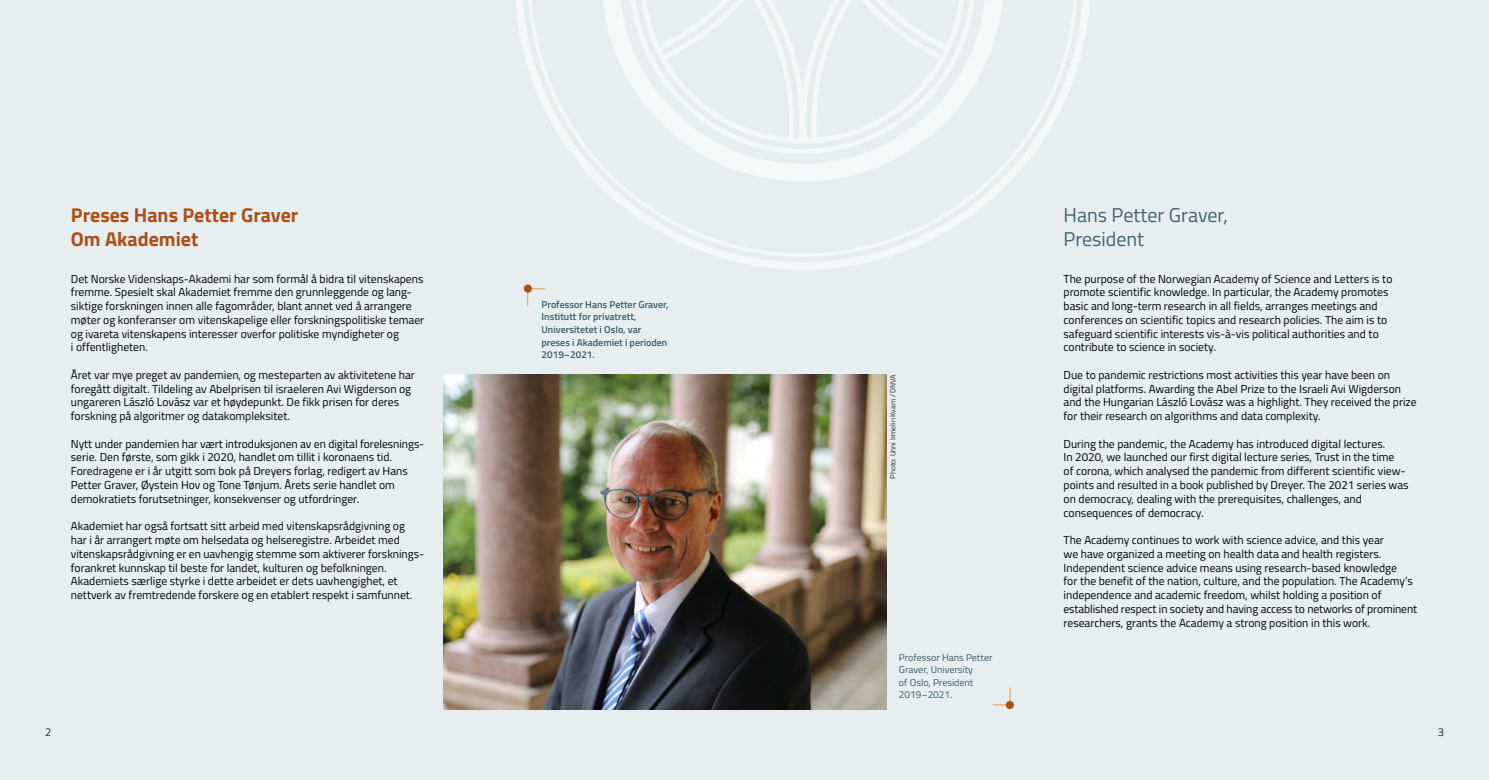
<style>
.page{position:relative;width:1489px;height:780px;background:#fff}
.page>*{position:absolute;margin:0;border:0;box-sizing:border-box;transform-origin:0 0}
.t1{font:700 20px/24px "Titillium";color:#ac5017}
.t2{font:20px/24px "Titillium";color:#416471}
.t3{font:11.62px/13.8px "Titillium";color:#000}
.t4{font:300 11.25px "Titillium";color:#000}
.t5{font:600 10px/12.5px "Titillium";color:#375e6b}
.t6{font:10px/12.5px "Titillium";color:#375e6b}
.t7{font:7.5px "Titillium";color:#282827}
</style>
<div class="page">
<div style="left:0;top:0;width:1488px;height:780px;background:#e7eef0"></div>
<img style="left:443px;top:374px;width:443px;height:335px">
<svg style="left:527px;top:288px;width:18px;height:19px"></svg>
<div style="left:524px;top:284px;width:8px;height:8px;background:#ac5017;border-radius:50%"></div>
<svg style="left:992px;top:687px;width:18px;height:18px"></svg>
<div style="left:1005px;top:701px;width:8px;height:8px;background:#ac5017;border-radius:50%"></div>
<svg style="left:516px;top:0;width:574px;height:270px"></svg>
<svg style="left:527px;top:0;width:550px;height:257px"></svg>
<svg style="left:602px;top:0;width:401px;height:181px"></svg>
<svg style="left:629px;top:0;width:346px;height:154px"></svg>
<svg style="left:640px;top:0;width:325px;height:143px"></svg>
<svg style="left:655px;top:0;width:295px;height:142px"></svg>
<h1 class="t1" style="left:71px;top:201px;width:229px">Preses Hans Petter Graver<br>Om Akademiet</h1>
<p class="t3" style="left:71px;top:271px;width:355px">Det Norske Videnskaps-Akademi har som formål å bidra til vitenskapens fremme. Spesielt skal Akademiet fremme den grunnleggende og lang&shy;siktige forskningen innen alle fagområder, blant annet ved å arrangere møter og konferanser om vitenskapelige eller forskningspolitiske temaer og ivareta vitenskapens interesser overfor politiske myndigheter og<br>i offentligheten.</p>
<p class="t3" style="left:71px;top:367px;width:345px">Året var mye preget av pandemien, og mesteparten av aktivitetene har foregått digitalt. Tildeling av Abelprisen til israeleren Avi Wigderson og ungareren László Lovász var et høydepunkt. De fikk prisen for deres forskning på algoritmer og datakompleksitet.</p>
<p class="t3" style="left:71px;top:436px;width:353px">Nytt under pandemien har vært introduksjonen av en digital forelesnings&shy;serie. Den første, som gikk i 2020, handlet om tillit i koronaens tid.<br>Foredragene er i år utgitt som bok på Dreyers forlag, redigert av Hans Petter Graver, Øystein Hov og Tone Tønjum. Årets serie handlet om demokratiets forutsetninger, konsekvenser og utfordringer.</p>
<p class="t3" style="left:71px;top:518px;width:353px">Akademiet har også fortsatt sitt arbeid med vitenskapsrådgivning og har i år arrangert møte om helsedata og helseregistre. Arbeidet med vitenskapsrådgivning er en uavhengig stemme som aktiverer forsknings&shy;forankret kunnskap til beste for landet, kulturen og befolkningen.<br>Akademiets særlige styrke i dette arbeidet er dets uavhengighet, et nettverk av fremtredende forskere og en etablert respekt i samfunnet.</p>
<p class="t5" style="left:541px;top:298px;width:129px">Professor Hans Petter Graver,<br>Institutt for privatrett,<br>Universitetet i Oslo, var preses i Akademiet i perioden<br>2019–2021.</p>
<p class="t7" style="left:887px;top:478px;width:106px;rotate:-90deg">Photo: Unni Irmelin Kvam / DNVA</p>
<p class="t6" style="left:898px;top:650px;width:95px">Professor Hans Petter<br>Graver, University<br>of Oslo, President<br>2019–2021.</p>
<h1 class="t2" style="left:1063px;top:201px;width:166px">Hans Petter Graver,<br>President</h1>
<p class="t3" style="left:1063px;top:271px;width:330px">The purpose of the Norwegian Academy of Science and Letters is to promote scientific knowledge. In particular, the Academy promotes basic and long-term research in all fields, arranges meetings and conferences on scientific topics and research policies. The aim is to safeguard scientific interests vis-à-vis political authorities and to contribute to science in society.</p>
<p class="t3" style="left:1063px;top:367px;width:355px">Due to pandemic restrictions most activities this year have been on digital platforms. Awarding the Abel Prize to the Israeli Avi Wigderson and the Hungarian László Lovász was a highlight. They received the prize for their research on algorithms and data complexity.</p>
<p class="t3" style="left:1063px;top:436px;width:346px">During the pandemic, the Academy has introduced digital lectures.<br>In 2020, we launched our first digital lecture series, Trust in the time<br>of corona, which analysed the pandemic from different scientific view&shy;points and resulted in a book published by Dreyer. The 2021 series was on democracy, dealing with the prerequisites, challenges, and consequences of democracy.</p>
<p class="t3" style="left:1063px;top:532px;width:355px">The Academy continues to work with science advice, and this year<br>we have organized a meeting on health data and health registers.<br>Independent science advice means using research-based knowledge<br>for the benefit of the nation, culture, and the population. The Academy’s independence and academic freedom, whilst holding a position of established respect in society and having access to networks of prominent researchers, grants the Academy a strong position in this work.</p>
<p class="t4" style="left:45px;top:723px;width:8px">2</p>
<p class="t4" style="left:1437px;top:723px;width:8px">3</p>
</div>
